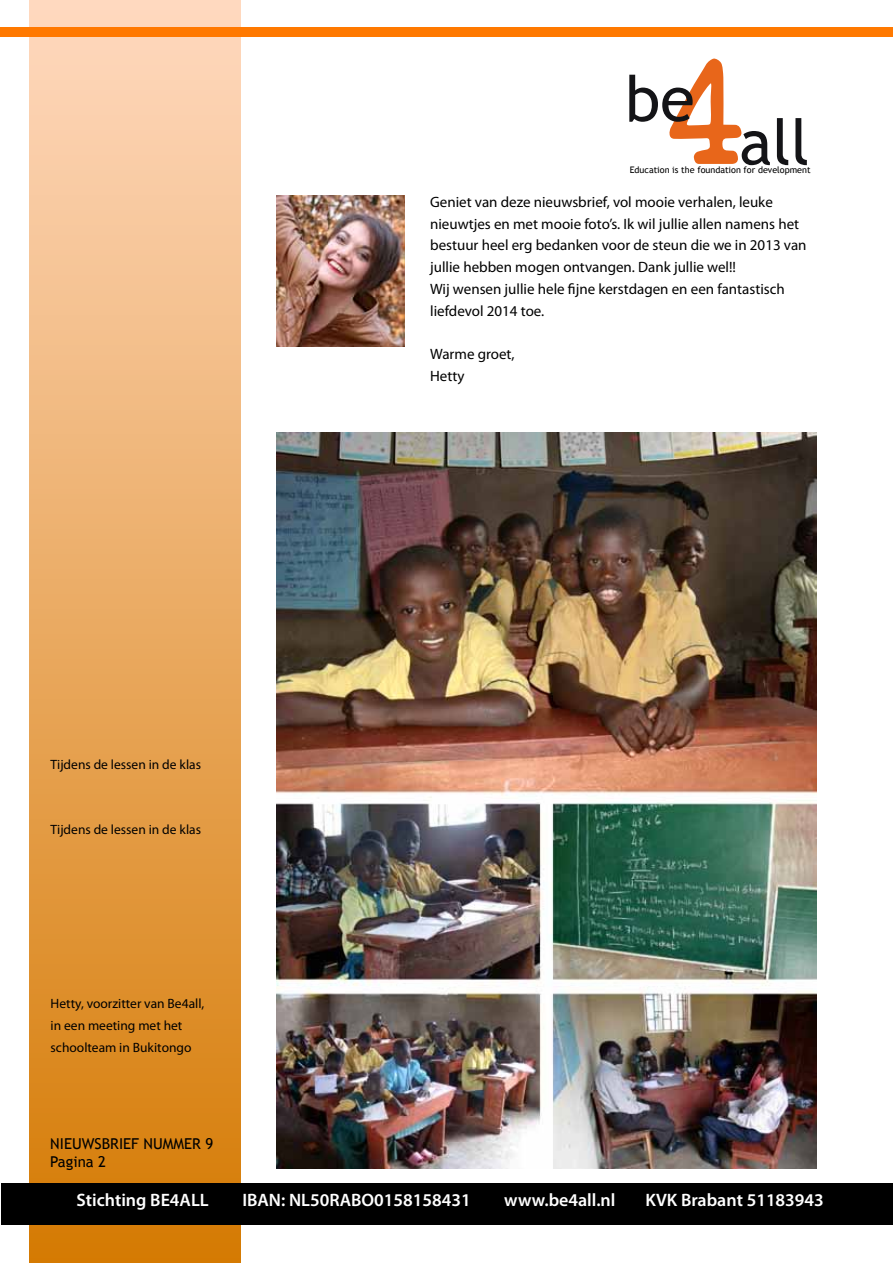
<style>
.page{position:relative;width:893px;height:1263px;background:#fff}
.page>*{position:absolute;margin:0;border:0;box-sizing:border-box;transform-origin:0 0}
.t1{font:63px "Trebuchet MS";color:#141417}
.t2{font:600 18px "Myriad Pro";color:#fff}
.t3{font:15px/21.8px "Myriad Pro";color:#000}
.t4{font:15px/18px "Trebuchet MS";color:#000}
.t5{font:13.5px/21.8px "Myriad Pro";color:#000}
.t6{font:9px "Trebuchet MS";color:#000}
</style>
<div class="page">
<div style="left:30px;top:0;width:211px;height:1263px;background:linear-gradient(to bottom,#ffdac0,#d37902)"></div>
<div style="left:1px;top:1183px;width:891px;height:41px;background:#000"></div>
<svg style="left:669px;top:58px;width:73px;height:106px"></svg>
<div style="left:0;top:28px;width:893px;height:9px;background:#ff7900"></div>
<img style="left:276px;top:196px;width:129px;height:150px">
<img style="left:276px;top:433px;width:540px;height:735px">
<h1 class="t1" style="left:625px;top:62px;width:71px">be</h1>
<h1 class="t1" style="left:739px;top:105px;width:72px">all</h1>
<p class="t6" style="left:630px;top:165px;width:182px">Education is the foundation for development</p>
<p class="t5" style="left:51px;top:753px;width:152px">Tijdens de lessen in de klas</p>
<p class="t5" style="left:51px;top:818px;width:152px">Tijdens de lessen in de klas</p>
<p class="t5" style="left:51px;top:992px;width:155px">Hetty, voorzitter van Be4all, in een meeting met het schoolteam in Bukitongo</p>
<p class="t4" style="left:50px;top:1135px;width:165px">NIEUWSBRIEF NUMMER 9<br>Pagina 2</p>
<p class="t3" style="left:430px;top:191px;width:378px">Geniet van deze nieuwsbrief, vol mooie verhalen, leuke nieuwtjes en met mooie foto’s. Ik wil jullie allen namens het bestuur heel erg bedanken voor de steun die we in 2013 van jullie hebben mogen ontvangen. Dank jullie wel!!<br>Wij wensen jullie hele fijne kerstdagen en een fantastisch liefdevol 2014 toe.</p>
<p class="t3" style="left:430px;top:343px;width:86px">Warme groet,<br>Hetty</p>
<p class="t2" style="left:77px;top:1189px;width:134px">Stichting BE4ALL</p>
<p class="t2" style="left:242px;top:1189px;width:230px">IBAN: NL50RABO0158158431</p>
<p class="t2" style="left:504px;top:1189px;width:113px">www.be4all.nl</p>
<p class="t2" style="left:645px;top:1189px;width:180px">KVK Brabant 51183943</p>
</div>
